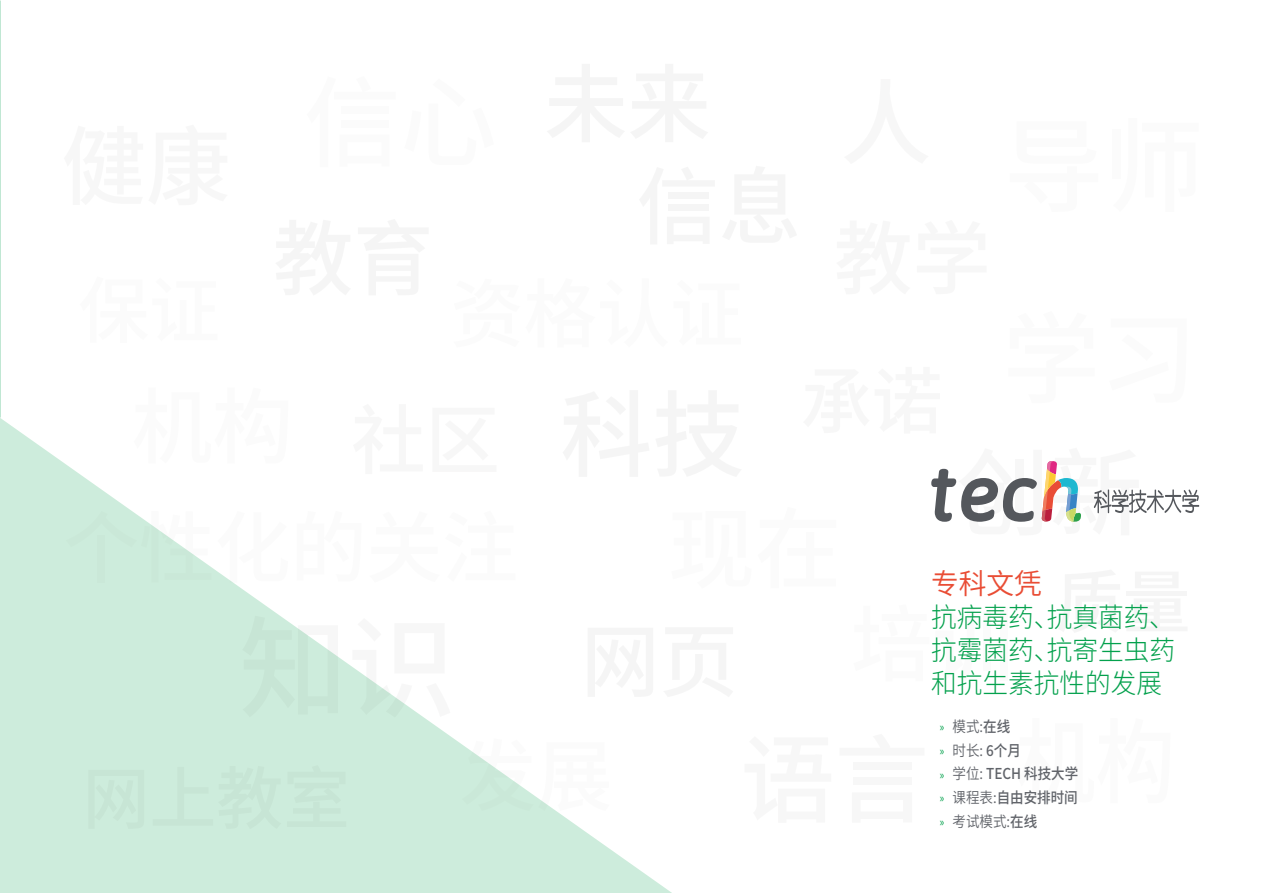
<style>
.page{position:relative;width:1263px;height:893px;background:#fff}
.page>*{position:absolute;margin:0;border:0;box-sizing:border-box;transform-origin:0 0}
.t1{font:28.5px "Source Han Sans CN";color:#e94d35}
.t2{font:300 27px/33px "Source Han Sans CN";color:#04a14d;text-align:justify;scale:.95 1}
.t3{font:500 15px/23.7px "Source Han Sans CN";color:#61646a;scale:.9 1}
.s1{font-family:"Myriad Pro";font-weight:400;font-size:12px;color:#04a14d}
.s2{font-weight:400}
</style>
<div class="page">
<div style="left:341px;top:120px;width:47px;height:8px;background:#fbfbfb"></div>
<div style="left:341px;top:106px;width:47px;height:8px;background:#fbfbfb"></div>
<div style="left:668px;top:204px;width:41px;height:7px;background:#f5f5f5"></div>
<div style="left:668px;top:192px;width:41px;height:7px;background:#f5f5f5"></div>
<div style="left:1112px;top:129px;width:9px;height:50px;background:#fbfbfb"></div>
<div style="left:1126px;top:591px;width:61px;height:5px;background:#f5f5f5"></div>
<div style="left:1000px;top:607px;width:8px;height:73px;background:#fbfbfb"></div>
<div style="left:984px;top:611px;width:7px;height:60px;background:#fbfbfb"></div>
<div style="left:853px;top:762px;width:58px;height:8px;background:#f7f7f7"></div>
<div style="left:853px;top:777px;width:58px;height:7px;background:#f7f7f7"></div>
<svg style="left:0;top:418px;width:672px;height:475px"></svg>
<svg style="left:931px;top:461px;width:268px;height:61px"></svg>
<h1 class="t1" style="left:931px;top:568px;width:112px">专科文凭</h1>
<h2 class="t2" style="left:931px;top:602px;width:258px">抗病毒药、抗真菌药、抗霉菌药、抗寄生虫药和抗生素抗性的发展</h2>
<p class="t3" style="left:940px;top:715px;width:155px"><span class="s1">»</span> <span class="s2">模式:</span>在线<br><span class="s1">»</span> <span class="s2">时长:</span> 6个月<br><span class="s1">»</span> <span class="s2">学位:</span> TECH 科技大学<span class="s1">»</span> <span class="s2">课程表:</span>自由安排时间<span class="s1">»</span> <span class="s2">考试模式:</span>在线</p>
</div>
